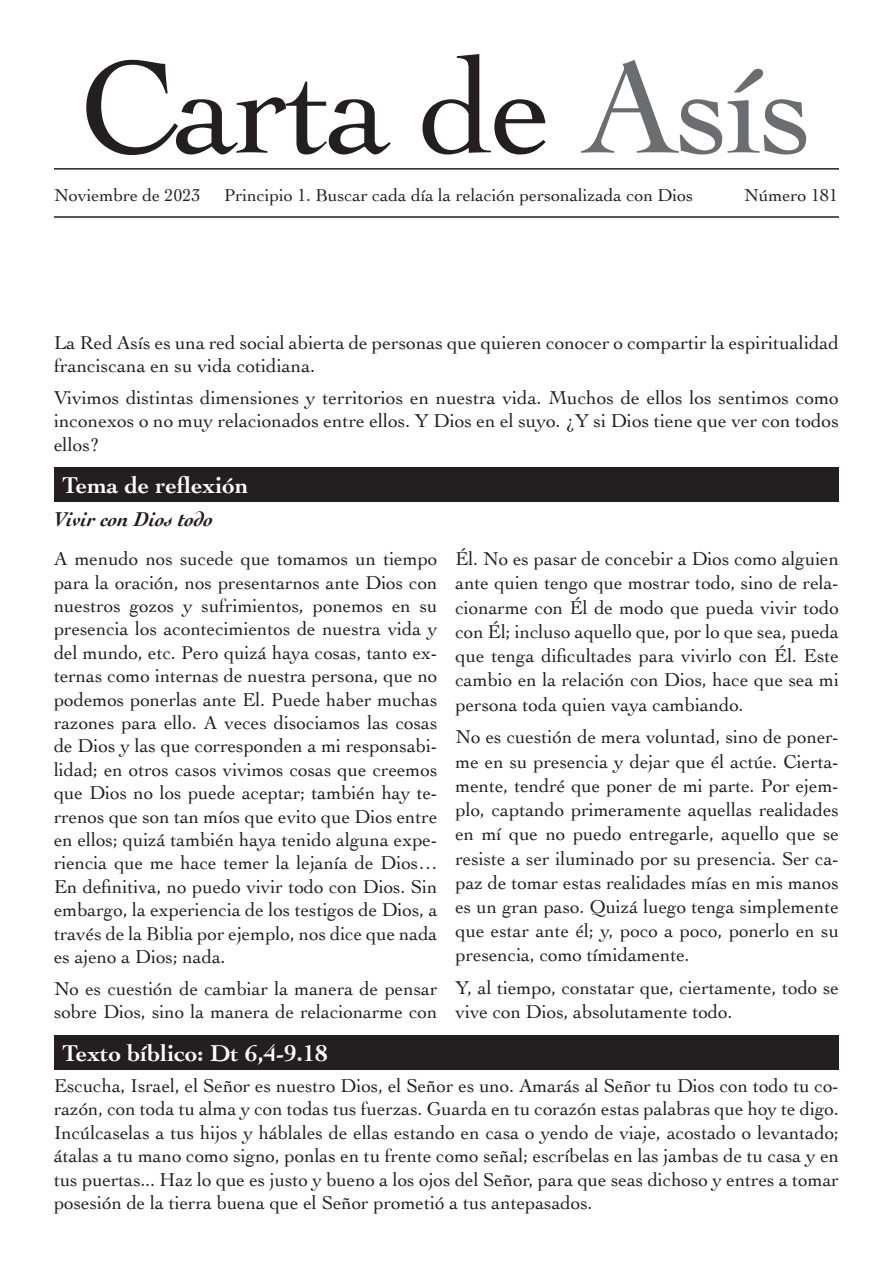
<style>
.page{position:relative;width:893px;height:1263px;background:#fff}
.page>*{position:absolute;margin:0;border:0;box-sizing:border-box;transform-origin:0 0}
.t1{font:138px "Cochin";letter-spacing:-.02em;color:#231f20}
.t2{font:700 24px "Cochin";color:#fff}
.t3{font:italic 700 21px "Cochin";color:#231f20}
.t4{font:19.5px/23.4px "Cochin";color:#231f20;text-align:justify}
.t5{font:18px "Cochin";color:#231f20}
.s1{color:#6c6d70}
</style>
<div class="page">
<div style="left:54px;top:1035px;width:785px;height:34px;background:#231f20"></div>
<div style="left:54px;top:468px;width:785px;height:34px;background:#231f20"></div>
<hr style="left:54px;top:168px;width:785px;height:2px;background:#231f20">
<hr style="left:54px;top:216px;width:785px;height:2px;background:#231f20">
<h1 class="t1" style="left:80px;top:14px;width:735px">Carta de <span class="s1">Asís</span></h1>
<p class="t5" style="left:54px;top:183px;width:148px">Noviembre de 2023</p>
<p class="t5" style="left:224px;top:183px;width:470px">Principio 1. Buscar cada día la relación personalizada con Dios</p>
<p class="t5" style="left:744px;top:183px;width:95px">Número 181</p>
<p class="t4" style="left:54px;top:330px;width:786px">La Red Asís es una red social abierta de personas que quieren conocer o compartir la espiritualidad franciscana en su vida cotidiana.</p>
<p class="t4" style="left:54px;top:385px;width:786px">Vivimos distintas dimensiones y territorios en nuestra vida. Muchos de ellos los sentimos como inconexos o no muy relacionados entre ellos. Y Dios en el suyo. ¿Y si Dios tiene que ver con todos ellos?</p>
<p class="t2" style="left:63px;top:469px;width:187px">Tema de reflexión</p>
<p class="t3" style="left:54px;top:505px;width:161px">Vivir con Dios todo</p>
<p class="t4" style="left:54px;top:546px;width:385px">A menudo nos sucede que tomamos un tiempo para la oración, nos presentarnos ante Dios con nuestros gozos y sufrimientos, ponemos en su presencia los acontecimientos de nuestra vida y del mundo, etc. Pero quizá haya cosas, tanto ex&shy;ternas como internas de nuestra persona, que no podemos ponerlas ante El. Puede haber muchas razones para ello. A veces disociamos las cosas de Dios y las que corresponden a mi responsabi&shy;lidad; en otros casos vivimos cosas que creemos que Dios no los puede aceptar; también hay te&shy;rrenos que son tan míos que evito que Dios entre en ellos; quizá también haya tenido alguna expe&shy;riencia que me hace temer la lejanía de Dios… En definitiva, no puedo vivir todo con Dios. Sin embargo, la experiencia de los testigos de Dios, a través de la Biblia por ejemplo, nos dice que nada es ajeno a Dios; nada.</p>
<p class="t4" style="left:54px;top:976px;width:385px">No es cuestión de cambiar la manera de pensar sobre Dios, sino la manera de relacionarme con</p>
<p class="t2" style="left:63px;top:1037px;width:267px">Texto bíblico: Dt 6,4-9.18</p>
<p class="t4" style="left:455px;top:546px;width:385px;line-height:24.3px">Él. No es pasar de concebir a Dios como alguien ante quien tengo que mostrar todo, sino de rela&shy;cionarme con Él de modo que pueda vivir todo con Él; incluso aquello que, por lo que sea, pueda que tenga dificultades para vivirlo con Él. Este cambio en la relación con Dios, hace que sea mi persona toda quien vaya cambiando.</p>
<p class="t4" style="left:455px;top:724px;width:385px;line-height:24.3px">No es cuestión de mera voluntad, sino de poner&shy;me en su presencia y dejar que él actúe. Cierta&shy;mente, tendré que poner de mi parte. Por ejem&shy;plo, captando primeramente aquellas realidades en mí que no puedo entregarle, aquello que se resiste a ser iluminado por su presencia. Ser ca&shy;paz de tomar estas realidades mías en mis manos es un gran paso. Quizá luego tenga simplemente que estar ante él; y, poco a poco, ponerlo en su presencia, como tímidamente.</p>
<p class="t4" style="left:455px;top:975px;width:385px;line-height:24.3px">Y, al tiempo, constatar que, ciertamente, todo se vive con Dios, absolutamente todo.</p>
<p class="t4" style="left:54px;top:1073px;width:787px">Escucha, Israel, el Señor es nuestro Dios, el Señor es uno. Amarás al Señor tu Dios con todo tu co&shy;razón, con toda tu alma y con todas tus fuerzas. Guarda en tu corazón estas palabras que hoy te digo.<br>Incúlcaselas a tus hijos y háblales de ellas estando en casa o yendo de viaje, acostado o levantado; átalas a tu mano como signo, ponlas en tu frente como señal; escríbelas en las jambas de tu casa y en tus puertas... Haz lo que es justo y bueno a los ojos del Señor, para que seas dichoso y entres a tomar posesión de la tierra buena que el Señor prometió a tus antepasados.</p>
</div>
